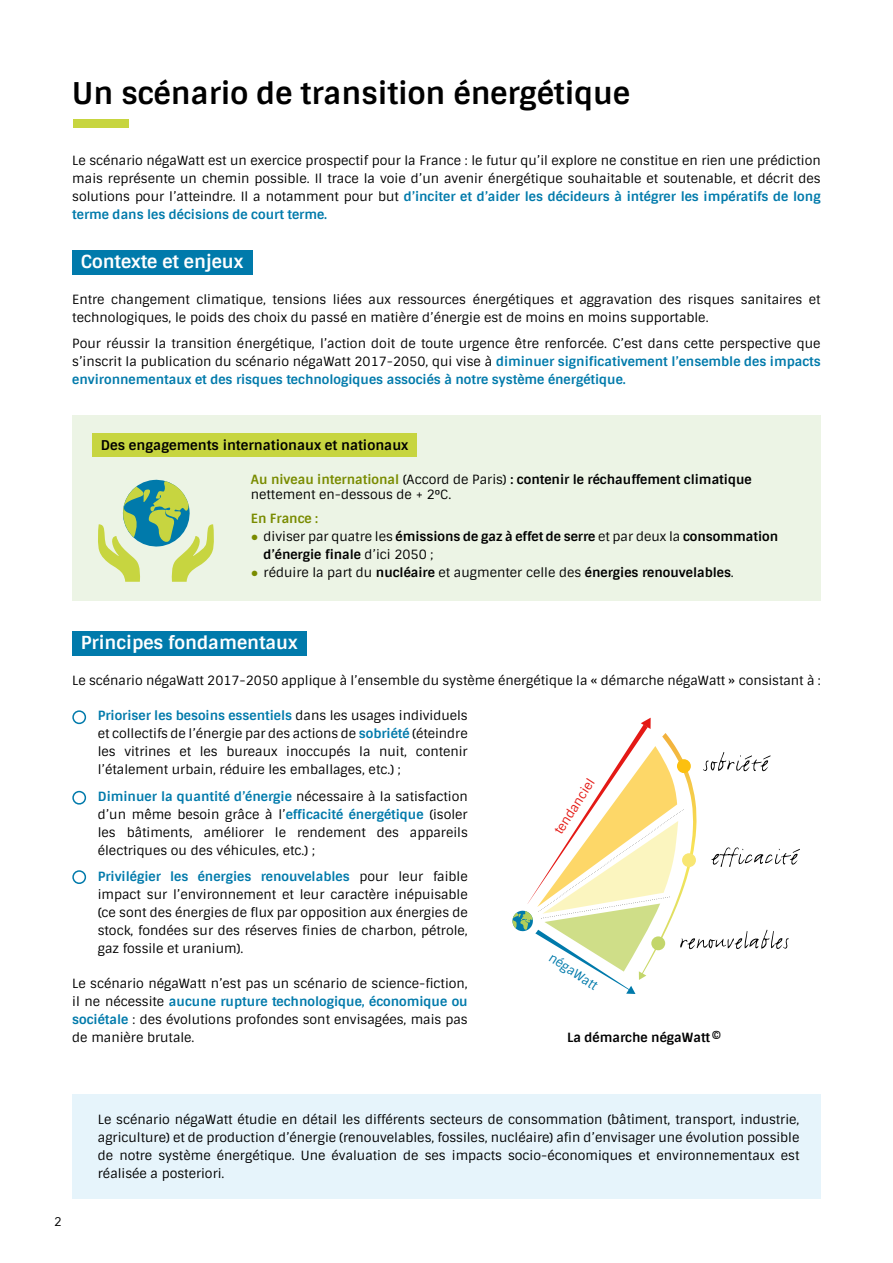
<style>
.page{position:relative;width:893px;height:1263px;background:#fff}
.page>*{position:absolute;margin:0;border:0;box-sizing:border-box;transform-origin:0 0}
.t1{font:700 30px "Sintony";color:#000}
.t2{font:700 18px "Sintony";color:#fff}
.t3{font:700 13.5px "Sintony";color:#000}
.t4{font:12.75px/18px "Sintony";color:#000;text-align:justify}
.t5{font:700 12.75px/18px "Sintony";color:#000}
.t6{font:700 12.75px "Sintony";color:#798b00}
.t7{font:12.3px "Sintony";color:#e41915}
.t8{font:12.3px "Sintony";color:#007aab}
.t9{font:12px "Sintony";color:#000}
.s1{font-weight:700;color:#007aab}
.s2{font-weight:700;color:#798b00}
.s3{font-weight:700}
.s4{font-family:"Arial";font-weight:400;color:#798b00}
.s5{font-weight:400}
.s6{font-family:"Arial";color:#798b00}
</style>
<div class="page">
<svg style="left:512px;top:718px;width:288px;height:276px"></svg>
<div style="left:677px;top:759px;width:14px;height:14px;background:#fcc00f;border-radius:50%"></div>
<div style="left:682px;top:853px;width:14px;height:14px;background:#f8e673;border-radius:50%"></div>
<div style="left:651px;top:936px;width:14px;height:14px;background:#c3d66b;border-radius:50%"></div>
<div style="left:72px;top:250px;width:180px;height:25px;background:#007aab"></div>
<div style="left:72px;top:631px;width:234px;height:25px;background:#007aab"></div>
<div style="left:74px;top:120px;width:55px;height:8px;background:#c7d540"></div>
<div style="left:72px;top:710px;width:14px;height:14px;border:2px solid #007aab;border-radius:50%"></div>
<div style="left:72px;top:791px;width:14px;height:14px;border:2px solid #007aab;border-radius:50%"></div>
<div style="left:72px;top:870px;width:14px;height:14px;border:2px solid #007aab;border-radius:50%"></div>
<div style="left:72px;top:1094px;width:749px;height:105px;background:#e6f4fb"></div>
<div style="left:72px;top:416px;width:749px;height:185px;background:#ecf4e5"></div>
<div style="left:92px;top:433px;width:325px;height:24px;background:#c7d540"></div>
<svg style="left:98px;top:480px;width:116px;height:102px"></svg>
<h1 class="t1" style="left:72px;top:74px;width:559px">Un scénario de transition énergétique</h1>
<p class="t4" style="left:72px;top:152px;width:750px">Le scénario négaWatt est un exercice prospectif pour la France : le futur qu’il explore ne constitue en rien une prédiction mais représente un chemin possible. Il trace la voie d’un avenir énergétique souhaitable et soutenable, et décrit des solutions pour l’atteindre. Il a notamment pour but <span class="s1">d’inciter et d’aider les décideurs à intégrer les impératifs de long terme dans les décisions de court terme.</span></p>
<h2 class="t2" style="left:81px;top:250px;width:164px">Contexte et enjeux</h2>
<p class="t4" style="left:72px;top:290px;width:750px">Entre changement climatique, tensions liées aux ressources énergétiques et aggravation des risques sanitaires et technologiques, le poids des choix du passé en matière d’énergie est de moins en moins supportable.</p>
<p class="t4" style="left:72px;top:335px;width:750px">Pour réussir la transition énergétique, l’action doit de toute urgence être renforcée. C’est dans cette perspective que s’inscrit la publication du scénario négaWatt 2017-2050, qui vise à <span class="s1">diminuer significativement l’ensemble des impacts environnementaux et des risques technologiques associés à notre système énergétique.</span></p>
<p class="t3" style="left:101px;top:436px;width:309px">Des engagements internationaux et nationaux</p>
<p class="t4" style="left:251px;top:472px;width:502px;line-height:15.3px"><span class="s2">Au niveau international</span> (Accord de Paris) <span class="s3">: contenir le réchauffement climatique </span>nettement en-dessous de + 2°C.</p>
<p class="t6" style="left:251px;top:510px;width:69px">En France :</p>
<p class="t5" style="left:264px;top:527px;width:516px;text-indent:-13px"><span class="s4">●</span> <span class="s5">diviser par quatre les</span> émissions de gaz à effet de serre <span class="s5">et par deux la</span> consommation d’énergie finale <span class="s5">d’ici 2050 ;</span></p>
<p class="t4" style="left:251px;top:563px;width:484px"><span class="s6">●</span> réduire la part du <span class="s3">nucléaire</span> et augmenter celle des <span class="s3">énergies renouvelables</span>.</p>
<h2 class="t2" style="left:81px;top:631px;width:219px">Principes fondamentaux</h2>
<p class="t4" style="left:72px;top:672px;width:750px">Le scénario négaWatt 2017-2050 applique à l’ensemble du système énergétique la « démarche négaWatt » consistant à :</p>
<p class="t4" style="left:98px;top:707px;width:371px"><span class="s1">Prioriser les besoins essentiels</span> dans les usages individuels et collectifs de l’énergie par des actions de <span class="s1">sobriété</span> (éteindre les vitrines et les bureaux inoccupés la nuit, contenir l’étalement urbain, réduire les emballages, etc.) ;</p>
<p class="t4" style="left:98px;top:787px;width:371px"><span class="s1">Diminuer la quantité d’énergie</span> nécessaire à la satisfaction d’un même besoin grâce à l’<span class="s1">efficacité énergétique</span> (isoler les bâtiments, améliorer le rendement des appareils électriques ou des véhicules, etc.) ;</p>
<p class="t4" style="left:98px;top:868px;width:371px"><span class="s1">Privilégier les énergies renouvelables</span> pour leur faible impact sur l’environnement et leur caractère inépuisable (ce sont des énergies de flux par opposition aux énergies de stock, fondées sur des réserves finies de charbon, pétrole, gaz fossile et uranium).</p>
<p class="t4" style="left:72px;top:975px;width:397px">Le scénario négaWatt n’est pas un scénario de science-fiction, il ne nécessite <span class="s1">aucune rupture technologique, économique ou sociétale</span> : des évolutions profondes sont envisagées, mais pas de manière brutale.</p>
<p class="t7" style="left:551px;top:829px;width:65px;rotate:-57deg">tendanciel</p>
<p class="t8" style="left:555px;top:950px;width:57px;rotate:34deg">négaWatt</p>
<p class="t5" style="left:567px;top:1028px;width:155px">La démarche négaWatt©</p>
<p class="t9" style="left:54px;top:1214px;width:9px">2</p>
<p class="t4" style="left:98px;top:1110px;width:703px">Le scénario négaWatt étudie en détail les différents secteurs de consommation (bâtiment, transport, industrie, agriculture) et de production d’énergie (renouvelables, fossiles, nucléaire) afin d’envisager une évolution possible de notre système énergétique. Une évaluation de ses impacts socio-économiques et environnementaux est réalisée a posteriori.</p>
</div>
